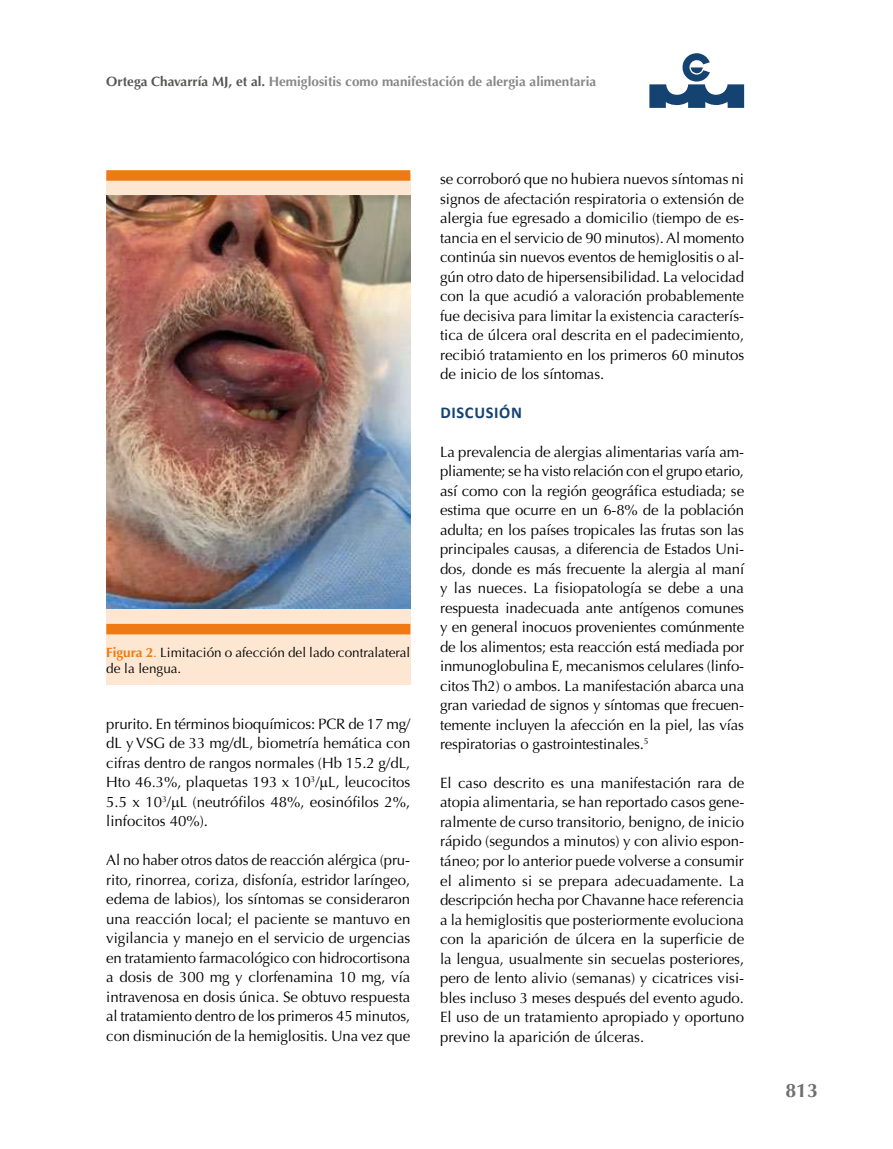
<style>
.page{position:relative;width:893px;height:1149px;background:#fff}
.page>*{position:absolute;margin:0;border:0;box-sizing:border-box;transform-origin:0 0}
.t1{font:700 19.5px "Optima";color:#706f6f}
.t2{font:700 16.5px "Calibri";letter-spacing:.04em;color:#144271}
.t3{font:15px/19.5px "Optima";color:#000;text-align:justify}
.t4{font:700 13.5px "Optima";color:#878787}
.t5{font:13.5px/16.5px "Optima";color:#000}
.s1{color:#575756}
.s2{font-weight:700;color:#ef7a13}
.s3{color:#ef7a13}
</style>
<div class="page">
<svg style="left:649px;top:53px;width:95px;height:55px"></svg>
<div style="left:106px;top:174px;width:304px;height:510px;background:#fde7d3"></div>
<div style="left:106px;top:623px;width:304px;height:11px;background:#ef7a13"></div>
<div style="left:106px;top:170px;width:304px;height:11px;background:#ef7a13"></div>
<img style="left:106px;top:196px;width:304px;height:412px">
<p class="t4" style="left:106px;top:73px;width:491px"><span class="s1">Ortega Chavarría MJ, et al.</span> Hemiglositis como manifestación de alergia alimentaria</p>
<p class="t5" style="left:106px;top:644px;width:306px"><span class="s2">Figura 2</span><span class="s3">.</span> Limitación o afección del lado contralateral de la lengua.</p>
<p class="t3" style="left:106px;top:713px;width:306px">prurito. En términos bioquímicos: PCR de 17 mg/ dL y VSG de 33 mg/dL, biometría hemática con cifras dentro de rangos normales (Hb 15.2 g/dL, Hto 46.3%, plaquetas 193 x 10<sup>3</sup>/ L, leucocitos 5.5 x 10<sup>3</sup>/ L (neutrófilos 48%, eosinófilos 2%, linfocitos 40%).</p>
<p class="t3" style="left:106px;top:850px;width:306px">Al no haber otros datos de reacción alérgica (pru&shy;rito, rinorrea, coriza, disfonía, estridor laríngeo, edema de labios), los síntomas se consideraron una reacción local; el paciente se mantuvo en vigilancia y manejo en el servicio de urgencias en tratamiento farmacológico con hidrocortisona a dosis de 300 mg y clorfenamina 10 mg, vía intravenosa en dosis única. Se obtuvo respuesta al tratamiento dentro de los primeros 45 minutos, con disminución de la hemiglositis. Una vez que</p>
<p class="t3" style="left:440px;top:169px;width:306px">se corroboró que no hubiera nuevos síntomas ni signos de afectación respiratoria o extensión de alergia fue egresado a domicilio (tiempo de es&shy;tancia en el servicio de 90 minutos). Al momento continúa sin nuevos eventos de hemiglositis o al&shy;gún otro dato de hipersensibilidad. La velocidad con la que acudió a valoración probablemente fue decisiva para limitar la existencia caracterís&shy;tica de úlcera oral descrita en el padecimiento, recibió tratamiento en los primeros 60 minutos de inicio de los síntomas.</p>
<p class="t2" style="left:440px;top:401px;width:83px">DISCUSIÓN</p>
<p class="t3" style="left:440px;top:441px;width:306px">La prevalencia de alergias alimentarias varía am&shy;pliamente; se ha visto relación con el grupo etario, así como con la región geográfica estudiada; se estima que ocurre en un 6-8% de la población adulta; en los países tropicales las frutas son las principales causas, a diferencia de Estados Uni&shy;dos, donde es más frecuente la alergia al maní y las nueces. La fisiopatología se debe a una respuesta inadecuada ante antígenos comunes y en general inocuos provenientes comúnmente de los alimentos; esta reacción está mediada por inmunoglobulina E, mecanismos celulares (linfo&shy;citos Th2) o ambos. La manifestación abarca una gran variedad de signos y síntomas que frecuen&shy;temente incluyen la afección en la piel, las vías respiratorias o gastrointestinales.<sup>5</sup></p>
<p class="t3" style="left:440px;top:773px;width:306px">El caso descrito es una manifestación rara de atopia alimentaria, se han reportado casos gene&shy;ralmente de curso transitorio, benigno, de inicio rápido (segundos a minutos) y con alivio espon&shy;táneo; por lo anterior puede volverse a consumir el alimento si se prepara adecuadamente. La descripción hecha por Chavanne hace referencia a la hemiglositis que posteriormente evoluciona con la aparición de úlcera en la superficie de la lengua, usualmente sin secuelas posteriores, pero de lento alivio (semanas) y cicatrices visi&shy;bles incluso 3 meses después del evento agudo.<br>El uso de un tratamiento apropiado y oportuno previno la aparición de úlceras.</p>
<h1 class="t1" style="left:785px;top:1079px;width:34px">813</h1>
</div>
